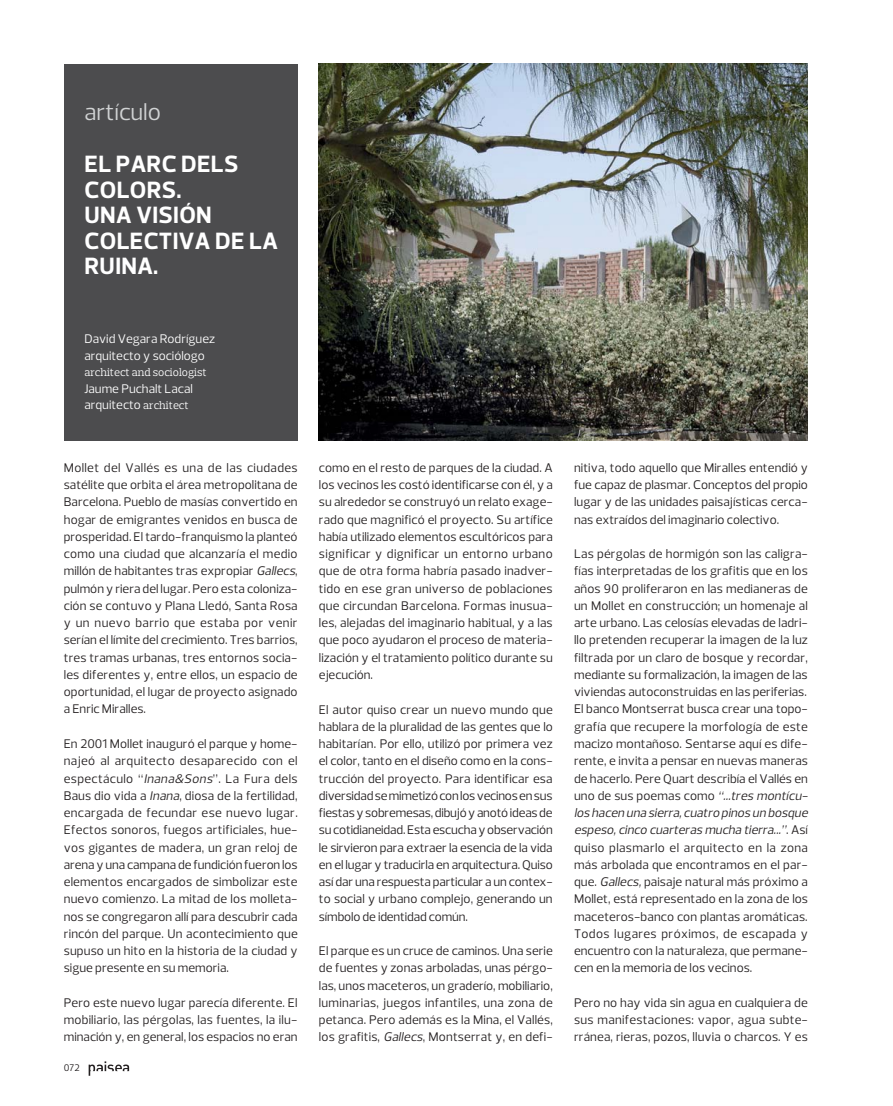
<style>
.page{position:relative;width:893px;height:1106px;background:#fff}
.page>*{position:absolute;margin:0;border:0;box-sizing:border-box;transform-origin:0 0}
.t1{font:700 24px/25.5px "Prelo";letter-spacing:.015em;color:#fff}
.t2{font:24px "Prelo";color:#d1d3d4}
.t3{font:12.75px/17.2px "Prelo";letter-spacing:.005em;color:#231f20;text-align:justify}
.t4{font:12.75px/16.5px "Prelo";color:#fff}
.t5{font:11.25px "Prelo Slab";color:#fff}
.t6{font:9.75px "Prelo";color:#231f20}
.s1{font-family:"Prelo Slab";font-size:11.25px}
.s2{font-style:italic}
</style>
<div class="page">
<div style="left:64px;top:64px;width:234px;height:376px;background:#4c4c4e"></div>
<img style="left:319px;top:64px;width:489px;height:376px">
<svg style="left:89px;top:1061px;width:40px;height:14px"></svg>
<h1 class="t2" style="left:84px;top:103px;width:78px">artículo</h1>
<h1 class="t1" style="left:85px;top:154px;width:195px">EL PARC DELS<br>COLORS.<br>UNA VISIÓN<br>COLECTIVA DE LA<br>RUINA.</h1>
<p class="t4" style="left:84px;top:332px;width:132px">David Vegara Rodríguez arquitecto y sociólogo</p>
<p class="t5" style="left:84px;top:368px;width:124px">architect and sociologist</p>
<p class="t4" style="left:84px;top:382px;width:110px">Jaume Puchalt Lacal arquitecto <span class="s1">architect</span></p>
<p class="t3" style="left:64px;top:460px;width:235px">Mollet del Vallés es una de las ciudades satélite que orbita el área metropolitana de Barcelona. Pueblo de masías convertido en hogar de emigrantes venidos en busca de prosperidad. El tardo-franquismo la planteó como una ciudad que alcanzaría el medio millón de habitantes tras expropiar <span class="s2">Gallecs</span>, pulmón y riera del lugar. Pero esta coloniza&shy;ción se contuvo y Plana Lledó, Santa Rosa y un nuevo barrio que estaba por venir serían el límite del crecimiento. Tres barrios, tres tramas urbanas, tres entornos socia&shy;les diferentes y, entre ellos, un espacio de oportunidad, el lugar de proyecto asignado a Enric Miralles.</p>
<p class="t3" style="left:64px;top:736px;width:235px">En 2001 Mollet inauguró el parque y home&shy;najeó al arquitecto desaparecido con el espectáculo “<span class="s2">Inana&amp;Sons</span>”. La Fura dels Baus dio vida a <span class="s2">Inana</span>, diosa de la fertilidad, encargada de fecundar ese nuevo lugar.<br>Efectos sonoros, fuegos artificiales, hue&shy;vos gigantes de madera, un gran reloj de arena y una campana de fundición fueron los elementos encargados de simbolizar este nuevo comienzo. La mitad de los molleta&shy;nos se congregaron allí para descubrir cada rincón del parque. Un acontecimiento que supuso un hito en la historia de la ciudad y sigue presente en su memoria.</p>
<p class="t3" style="left:64px;top:995px;width:235px">Pero este nuevo lugar parecía diferente. El mobiliario, las pérgolas, las fuentes, la ilu&shy;minación y, en general, los espacios no eran</p>
<p class="t6" style="left:64px;top:1064px;width:17px">072</p>
<p class="t3" style="left:319px;top:460px;width:235px">como en el resto de parques de la ciudad. A los vecinos les costó identificarse con él, y a su alrededor se construyó un relato exage&shy;rado que magnificó el proyecto. Su artífice había utilizado elementos escultóricos para significar y dignificar un entorno urbano que de otra forma habría pasado inadver&shy;tido en ese gran universo de poblaciones que circundan Barcelona. Formas inusua&shy;les, alejadas del imaginario habitual, y a las que poco ayudaron el proceso de materia&shy;lización y el tratamiento político durante su ejecución.</p>
<p class="t3" style="left:319px;top:702px;width:235px">El autor quiso crear un nuevo mundo que hablara de la pluralidad de las gentes que lo habitarían. Por ello, utilizó por primera vez el color, tanto en el diseño como en la cons&shy;trucción del proyecto. Para identificar esa diversidad se mimetizó con los vecinos en sus fiestas y sobremesas, dibujó y anotó ideas de su cotidianeidad. Esta escucha y observación le sirvieron para extraer la esencia de la vida en el lugar y traducirla en arquitectura. Quiso así dar una respuesta particular a un contex&shy;to social y urbano complejo, generando un símbolo de identidad común.</p>
<p class="t3" style="left:319px;top:943px;width:235px">El parque es un cruce de caminos. Una serie de fuentes y zonas arboladas, unas pérgo&shy;las, unos maceteros, un graderío, mobiliario, luminarias, juegos infantiles, una zona de petanca. Pero además es la Mina, el Vallés, los grafitis, <span class="s2">Gallecs</span>, Montserrat y, en defi-</p>
<p class="t3" style="left:574px;top:460px;width:235px">nitiva, todo aquello que Miralles entendió y fue capaz de plasmar. Conceptos del propio lugar y de las unidades paisajísticas cerca&shy;nas extraídos del imaginario colectivo.</p>
<p class="t3" style="left:574px;top:546px;width:238px;text-align:left">Las pérgolas de hormigón son las caligra&shy;fías interpretadas de los grafitis que en los años 90 proliferaron en las medianeras de un Mollet en construcción; un homenaje al arte urbano. Las celosías elevadas de ladri&shy;llo pretenden recuperar la imagen de la luz filtrada por un claro de bosque y recordar, mediante su formalización, la imagen de las viviendas autoconstruidas en las periferias.<br>El banco Montserrat busca crear una topo&shy;grafía que recupere la morfología de este macizo montañoso. Sentarse aquí es dife&shy;rente, e invita a pensar en nuevas maneras de hacerlo. Pere Quart describía el Vallés en uno de sus poemas como <span class="s2">“…tres montícu&shy;los hacen una sierra,cuatro pinos un bosque espeso,cinco cuarteras mucha tierra...”</span>. A s í quiso plasmarlo el arquitecto en la zona más arbolada que encontramos en el par&shy;que. <span class="s2">Gallecs,</span>paisaje natural más próximo a Mollet, está representado en la zona de los maceteros-banco con plantas aromáticas.<br>Todos lugares próximos, de escapada y encuentro con la naturaleza, que permane&shy;cen en la memoria de los vecinos.</p>
<p class="t3" style="left:574px;top:995px;width:235px">Pero no hay vida sin agua en cualquiera de sus manifestaciones: vapor, agua subte&shy;rránea, rieras, pozos, lluvia o charcos. Y es</p>
</div>
